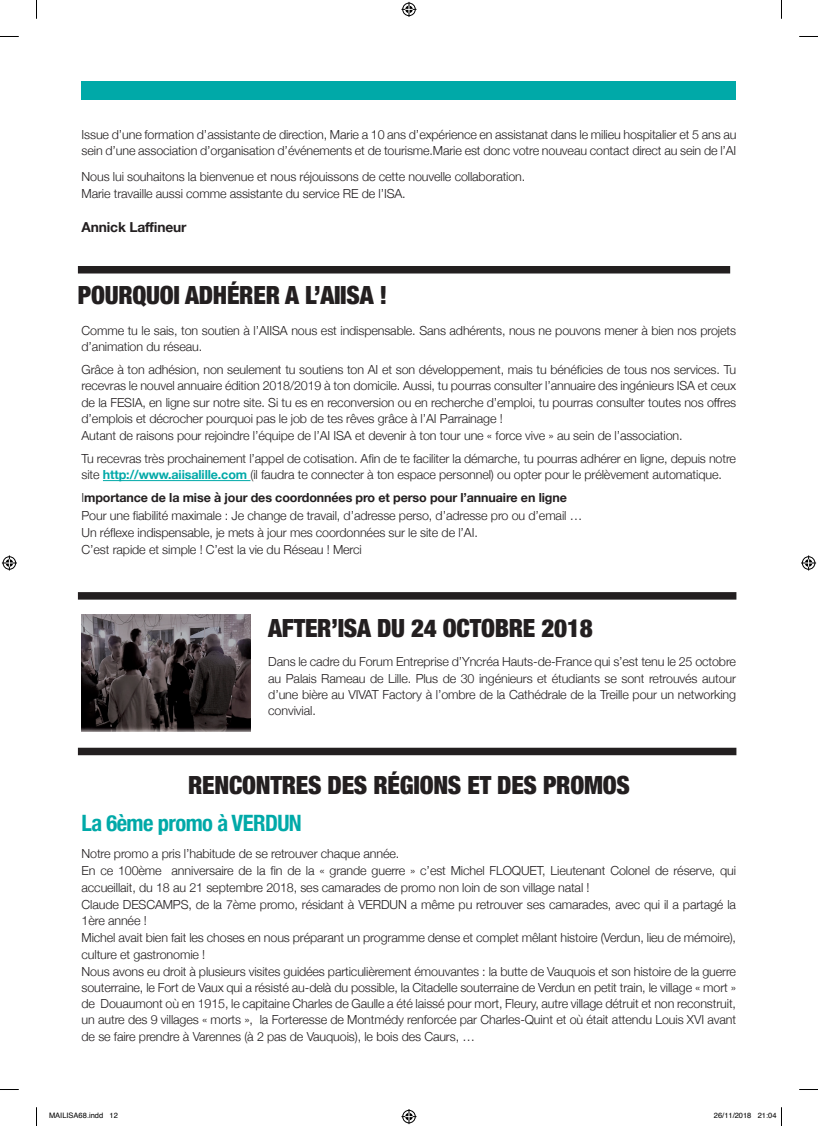
<style>
.page{position:relative;width:818px;height:1126px;background:#fff}
.page>*{position:absolute;margin:0;border:0;box-sizing:border-box;transform-origin:0 0}
.t1{font:900 condensed 25px "Helvetica Neue";letter-spacing:-.01em;color:#231f20}
.t2{font:700 condensed 22.5px "Helvetica Neue";letter-spacing:-.025em;color:#00a9a8}
.t3{font:700 13.75px "Helvetica Neue";letter-spacing:-.01em;color:#231f20}
.t4{font:300 12.5px/16.6px "Helvetica Neue";letter-spacing:-.01em;color:#231f20}
.t5{font:7.5px "Helvetica";color:#000}
.s1{font-weight:700;color:#00a9a8}
.s2{font-weight:700}
</style>
<div class="page">
<div style="left:81px;top:81px;width:655px;height:19px;background:#00a9a8"></div>
<hr style="left:103px;top:480px;width:147px;height:1px;background:#00a9a8">
<img style="left:81px;top:615px;width:169px;height:116px">
<div style="left:78px;top:266px;width:651px;height:7px;background:#231f20"></div>
<div style="left:78px;top:592px;width:658px;height:7px;background:#231f20"></div>
<div style="left:78px;top:747px;width:658px;height:8px;background:#231f20"></div>
<svg style="left:0;top:36px;width:19px;height:1px"></svg>
<svg style="left:799px;top:36px;width:18px;height:1px"></svg>
<svg style="left:0;top:1089px;width:19px;height:1px"></svg>
<svg style="left:799px;top:1089px;width:18px;height:1px"></svg>
<svg style="left:36px;top:0;width:1px;height:19px"></svg>
<svg style="left:36px;top:1107px;width:1px;height:18px"></svg>
<svg style="left:401px;top:2px;width:15px;height:15px"></svg>
<svg style="left:401px;top:1109px;width:15px;height:14px"></svg>
<svg style="left:2px;top:555px;width:15px;height:15px"></svg>
<svg style="left:801px;top:555px;width:14px;height:15px"></svg>
<p class="t4" style="left:81px;top:126px;width:656px;line-height:16.2px">Issue d’une formation d’assistante de direction, Marie a 10 ans d’expérience en assistanat dans le milieu hospitalier et 5 ans au sein d’une association d’organisation d’événements et de tourisme.Marie est donc votre nouveau contact direct au sein de l’AI</p>
<p class="t4" style="left:81px;top:167px;width:445px;line-height:17.1px">Nous lui souhaitons la bienvenue et nous réjouissons de cette nouvelle collaboration.<br>Marie travaille aussi comme assistante du service RE de l’ISA.</p>
<p class="t3" style="left:81px;top:217px;width:106px">Annick Laffineur</p>
<h1 class="t1" style="left:78px;top:274px;width:311px">POURQUOI ADHÉRER A L’AIISA !</h1>
<p class="t4" style="left:81px;top:321px;width:655px;line-height:16.2px">Comme tu le sais, ton soutien à l’AIISA nous est indispensable. Sans adhérents, nous ne pouvons mener à bien nos projets d’animation du réseau.</p>
<p class="t4" style="left:81px;top:360px;width:655px">Grâce à ton adhésion, non seulement tu soutiens ton AI et son développement, mais tu bénéficies de tous nos services. Tu recevras le nouvel annuaire édition 2018/2019 à ton domicile. Aussi, tu pourras consulter l’annuaire des ingénieurs ISA et ceux de la FESIA, en ligne sur notre site. Si tu es en reconversion ou en recherche d’emploi, tu pourras consulter toutes nos offres d’emplois et décrocher pourquoi pas le job de tes rêves grâce à l’AI Parrainage !<br>Autant de raisons pour rejoindre l’équipe de l’AI ISA et devenir à ton tour une « force vive » au sein de l’association.</p>
<p class="t4" style="left:81px;top:449px;width:655px;line-height:16.2px">Tu recevras très prochainement l’appel de cotisation. Afin de te faciliter la démarche, tu pourras adhérer en ligne, depuis notre site <span class="s1">http://www.aiisalille.com</span> (il faudra te connecter à ton espace personnel) ou opter pour le prélèvement automatique.</p>
<p class="t4" style="left:81px;top:488px;width:502px;line-height:17.1px">I<span class="s2">mportance de la mise à jour des coordonnées pro et perso pour l’annuaire en ligne </span>Pour une fiabilité maximale : Je change de travail, d’adresse perso, d’adresse pro ou d’email … Un réflexe indispensable, je mets à jour mes coordonnées sur le site de l’AI.<br>C’est rapide et simple ! C’est la vie du Réseau ! Merci</p>
<h1 class="t1" style="left:268px;top:607px;width:326px">AFTER’ISA DU 24 OCTOBRE 2018</h1>
<p class="t4" style="left:268px;top:652px;width:469px;line-height:16.2px;text-align:justify">Dans le cadre du Forum Entreprise d’Yncréa Hauts-de-France qui s’est tenu le 25 octobre au Palais Rameau de Lille. Plus de 30 ingénieurs et étudiants se sont retrouvés autour d’une bière au VIVAT Factory à l’ombre de la Cathédrale de la Treille pour un networking convivial.</p>
<h1 class="t1" style="left:188px;top:764px;width:443px">RENCONTRES DES RÉGIONS ET DES PROMOS</h1>
<h2 class="t2" style="left:81px;top:804px;width:222px">La 6ème promo à VERDUN</h2>
<p class="t4" style="left:81px;top:844px;width:655px">Notre promo a pris l’habitude de se retrouver chaque année.<br>En ce 100ème anniversaire de la fin de la « grande guerre » c’est Michel FLOQUET, Lieutenant Colonel de réserve, qui accueillait, du 18 au 21 septembre 2018, ses camarades de promo non loin de son village natal !<br>Claude DESCAMPS, de la 7ème promo, résidant à VERDUN a même pu retrouver ses camarades, avec qui il a partagé la 1ère année !<br>Michel avait bien fait les choses en nous préparant un programme dense et complet mêlant histoire (Verdun, lieu de mémoire), culture et gastronomie !<br>Nous avons eu droit à plusieurs visites guidées particulièrement émouvantes : la butte de Vauquois et son histoire de la guerre souterraine, le Fort de Vaux qui a résisté au-delà du possible, la Citadelle souterraine de Verdun en petit train, le village « mort » de Douaumont où en 1915, le capitaine Charles de Gaulle a été laissé pour mort, Fleury, autre village détruit et non reconstruit, un autre des 9 villages « morts », la Forteresse de Montmédy renforcée par Charles-Quint et où était attendu Louis XVI avant de se faire prendre à Varennes (à 2 pas de Vauquois), le bois des Caurs, …</p>
<p class="t5" style="left:49px;top:1109px;width:70px">MAILISA68.indd 12</p>
<p class="t5" style="left:713px;top:1109px;width:64px">26/11/2018 21:04</p>
</div>
